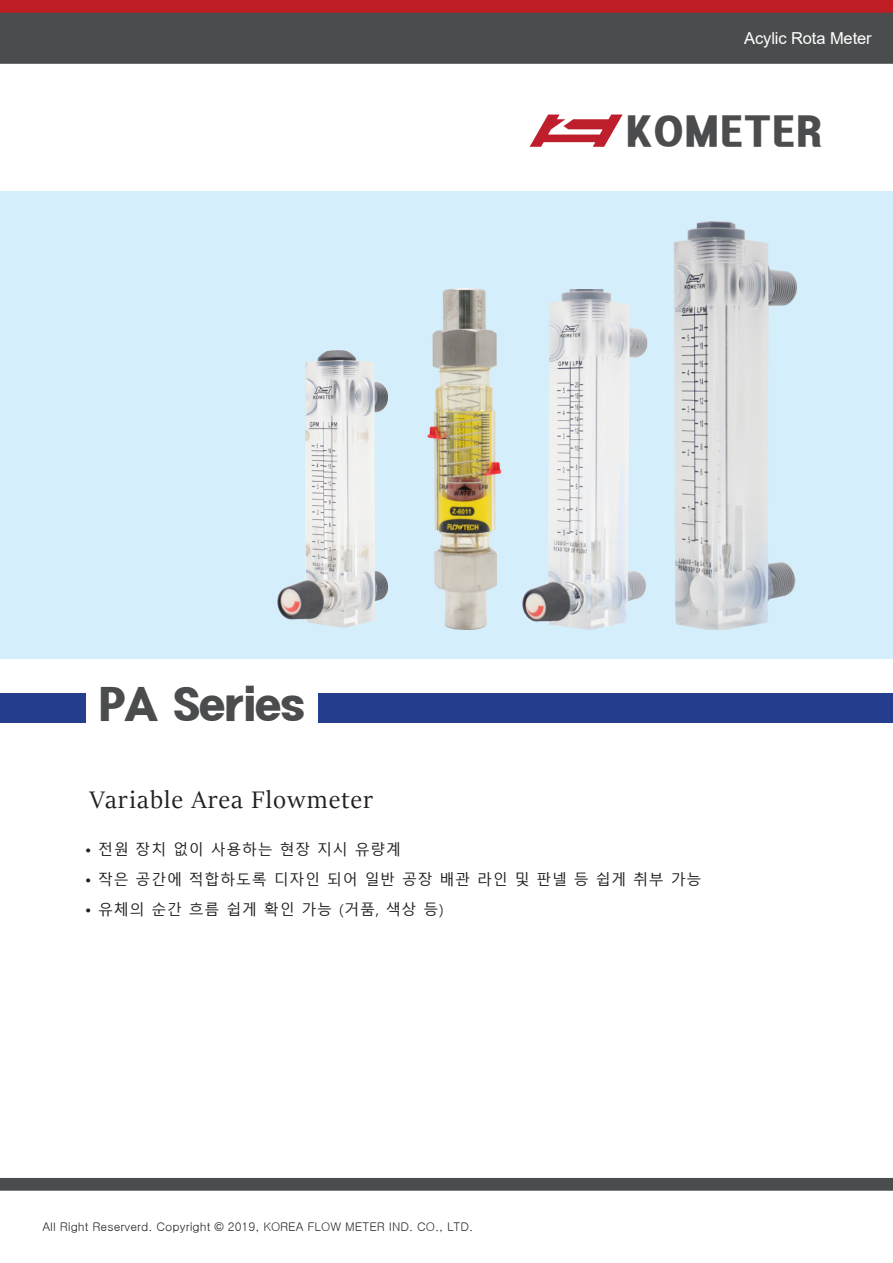
<style>
.page{position:relative;width:893px;height:1263px;background:#fff}
.page>*{position:absolute;margin:0;border:0;box-sizing:border-box;transform-origin:0 0}
.t1{font:39px "Headline R HM";letter-spacing:-.07em;color:#4b4c4d}
.t2{font:36px "Headline R HM";color:#4b4c4d}
.t3{font:27px "Sitka Banner";letter-spacing:.05em;color:#231f20}
.t4{font:16.5px "Arial";letter-spacing:-.005em;color:#fff}
.t5{font:15px "Malgun Gothic";letter-spacing:.05em;color:#231f20}
.t6{font:12px "New Gulim";color:#231f20}
</style>
<div class="page">
<div style="left:0;top:0;width:893px;height:13px;background:#be1e23"></div>
<div style="left:0;top:13px;width:893px;height:51px;background:#4b4c4d;border:2px solid #4b4c4d"></div>
<div style="left:0;top:1178px;width:893px;height:13px;background:#4b4c4d;border:2px solid #4b4c4d"></div>
<div style="left:0;top:191px;width:893px;height:468px;background:#d4effb"></div>
<img style="left:541px;top:289px;width:88px;height:340px">
<img style="left:529px;top:114px;width:94px;height:33px">
<div style="left:0;top:693px;width:85px;height:30px;background:#253f8e"></div>
<div style="left:319px;top:693px;width:574px;height:30px;background:#253f8e"></div>
<img style="left:629px;top:222px;width:168px;height:407px">
<img style="left:432px;top:288px;width:109px;height:341px">
<img style="left:277px;top:351px;width:156px;height:276px">
<p class="t4" style="left:744px;top:27px;width:129px">Acylic Rota Meter</p>
<p class="t1" style="left:98px;top:685px;width:210px">PA Series</p>
<p class="t2" style="left:625px;top:113px;width:199px">KOMETER</p>
<p class="t3" style="left:90px;top:781px;width:285px">Variable Area Flowmeter</p>
<p class="t5" style="left:85px;top:841px;width:318px">• 전원 장치 없이 사용하는 현장 지시 유량계</p>
<p class="t5" style="left:85px;top:871px;width:618px">• 작은 공간에 적합하도록 디자인 되어 일반 공장 배관 라인 및 판넬 등 쉽게 취부 가능</p>
<p class="t5" style="left:85px;top:901px;width:360px">• 유체의 순간 흐름 쉽게 확인 가능 (거품, 색상 등)</p>
<p class="t6" style="left:43px;top:1219px;width:432px">All Right Reserverd. Copyright © 2019, KOREA FLOW METER IND. CO., LTD.</p>
</div>
